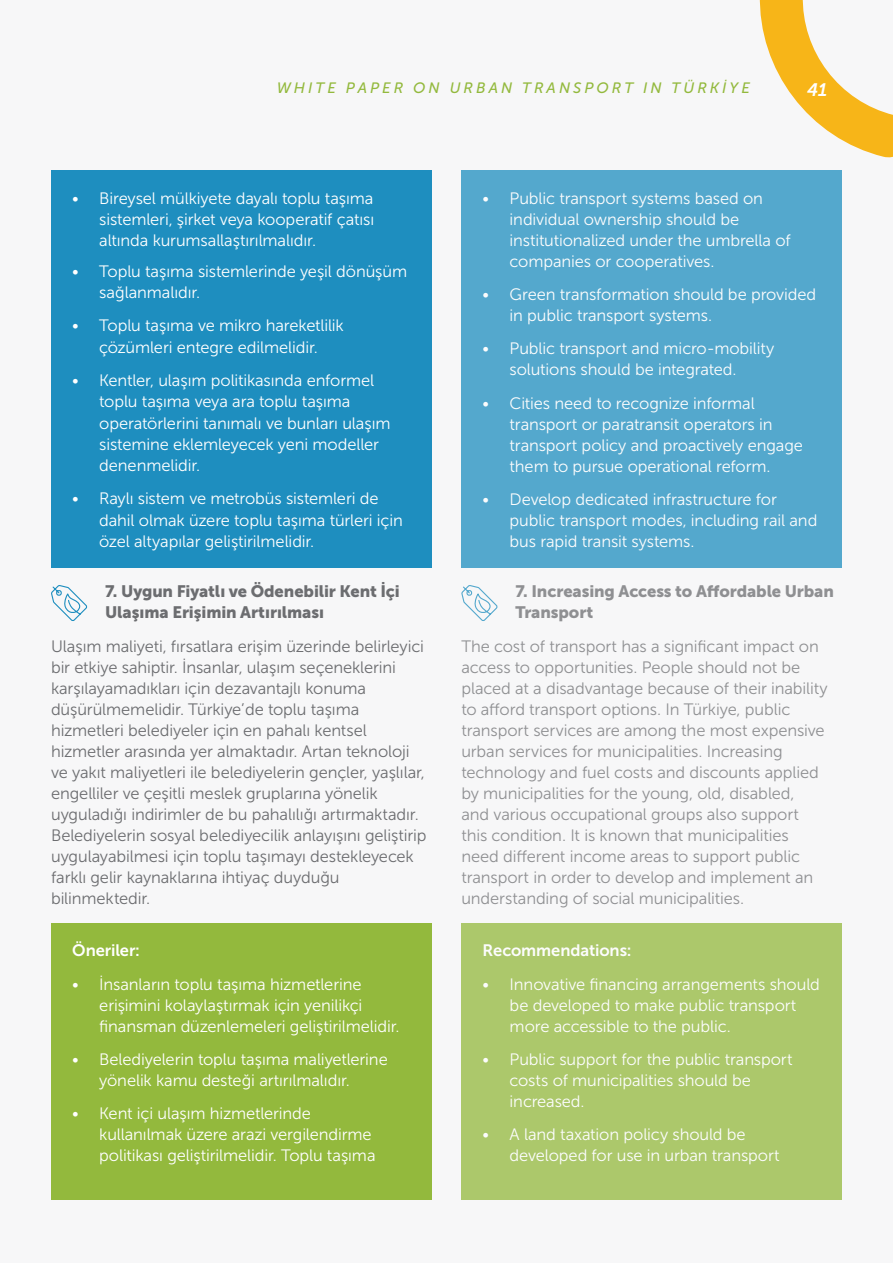
<style>
.page{position:relative;width:893px;height:1263px;background:#f7f7f8}
.page>*{position:absolute;margin:0;border:0;box-sizing:border-box;transform-origin:0 0}
.t1{font:italic 18px "Museo Sans 700";color:#fff}
.t2{font:16.5px/21px "Museo Sans 300";letter-spacing:-.01em;color:#fff}
.t3{font:16.5px/21px "Museo Sans 300";letter-spacing:-.01em;color:#6c6d70}
.t4{font:16.5px/21px "Museo Sans 900";letter-spacing:-.005em;color:#6c6d70}
.t5{font:16.5px "Museo Sans 700";letter-spacing:-.005em;color:#fff}
.t6{font:italic 15px "Museo Sans 500";letter-spacing:.2em;color:#93b93d}
</style>
<div class="page">
<svg style="left:759px;top:0;width:134px;height:158px"></svg>
<div style="left:51px;top:170px;width:381px;height:398px;background:#1e8ebf"></div>
<div style="left:461px;top:170px;width:381px;height:398px;background:#54a8cd"></div>
<div style="left:51px;top:923px;width:381px;height:276px;background:#93b93d"></div>
<div style="left:461px;top:923px;width:381px;height:276px;background:#acc86b"></div>
<svg style="left:51px;top:585px;width:37px;height:36px"></svg>
<svg style="left:461px;top:585px;width:37px;height:36px"></svg>
<p class="t6" style="left:277px;top:80px;width:475px">WHITE PAPER ON URBAN TRANSPORT IN TÜRKİYE</p>
<p class="t1" style="left:807px;top:79px;width:22px">41</p>
<p class="t2" style="left:99px;top:188px;width:276px;text-align:justify;text-indent:-27px">• Bireysel mülkiyete dayalı toplu taşıma sistemleri, şirket veya kooperatif çatısı altında kurumsallaştırılmalıdır.</p>
<p class="t2" style="left:99px;top:261px;width:309px;text-indent:-27px">• Toplu taşıma sistemlerinde yeşil dönüşüm sağlanmalıdır.</p>
<p class="t2" style="left:72px;top:315px;width:273px;text-align:center">• Toplu taşıma ve mikro hareketlilik çözümleri entegre edilmelidir.</p>
<p class="t2" style="left:99px;top:370px;width:293px;text-indent:-27px">• Kentler, ulaşım politikasında enformel toplu taşıma veya ara toplu taşıma operatörlerini tanımalı ve bunları ulaşım sistemine eklemleyecek yeni modeller denenmelidir.</p>
<p class="t2" style="left:99px;top:488px;width:305px;text-indent:-27px">• Raylı sistem ve metrobüs sistemleri de dahil olmak üzere toplu taşıma türleri için özel altyapılar geliştirilmelidir.</p>
<p class="t4" style="left:105px;top:581px;width:296px">7. Uygun Fiyatlı ve Ödenebilir Kent İçi<br>Ulaşıma Erişimin Artırılması</p>
<p class="t3" style="left:51px;top:635px;width:377px">Ulaşım maliyeti, fırsatlara erişim üzerinde belirleyici bir etkiye sahiptir. İnsanlar, ulaşım seçeneklerini karşılayamadıkları için dezavantajlı konuma düşürülmemelidir. Türkiye’de toplu taşıma hizmetleri belediyeler için en pahalı kentsel hizmetler arasında yer almaktadır. Artan teknoloji ve yakıt maliyetleri ile belediyelerin gençler, yaşlılar, engelliler ve çeşitli meslek gruplarına yönelik uyguladığı indirimler de bu pahalılığı artırmaktadır.<br>Belediyelerin sosyal belediyecilik anlayışını geliştirip uygulayabilmesi için toplu taşımayı destekleyecek farklı gelir kaynaklarına ihtiyaç duyduğu bilinmektedir.</p>
<p class="t5" style="left:72px;top:941px;width:69px">Öneriler:</p>
<p class="t2" style="left:99px;top:974px;width:302px;text-indent:-27px">• İnsanların toplu taşıma hizmetlerine erişimini kolaylaştırmak için yenilikçi finansman düzenlemeleri geliştirilmelidir.</p>
<p class="t2" style="left:99px;top:1049px;width:290px;text-indent:-27px">• Belediyelerin toplu taşıma maliyetlerine yönelik kamu desteği artırılmalıdır.</p>
<p class="t2" style="left:99px;top:1103px;width:278px;text-indent:-27px">• Kent içi ulaşım hizmetlerinde kullanılmak üzere arazi vergilendirme politikası geliştirilmelidir. Toplu taşıma</p>
<p class="t2" style="left:510px;top:188px;width:282px;text-indent:-27px">• Public transport systems based on individual ownership should be institutionalized under the umbrella of companies or cooperatives.</p>
<p class="t2" style="left:510px;top:284px;width:308px;text-indent:-27px">• Green transformation should be provided in public transport systems.</p>
<p class="t2" style="left:510px;top:338px;width:266px;text-indent:-27px">• Public transport and micro-mobility solutions should be integrated.</p>
<p class="t2" style="left:510px;top:392px;width:295px;text-indent:-27px">• Cities need to recognize informal transport or paratransit operators in transport policy and proactively engage them to pursue operational reform.</p>
<p class="t2" style="left:510px;top:489px;width:309px;text-indent:-27px">• Develop dedicated infrastructure for public transport modes, including rail and bus rapid transit systems.</p>
<p class="t4" style="left:515px;top:581px;width:320px">7. Increasing Access to Affordable Urban<br>Transport</p>
<p class="t3" style="left:461px;top:635px;width:368px">The cost of transport has a significant impact on access to opportunities. People should not be placed at a disadvantage because of their inability to afford transport options. In Türkiye, public transport services are among the most expensive urban services for municipalities. Increasing technology and fuel costs and discounts applied by municipalities for the young, old, disabled,<br>and various occupational groups also support this condition. It is known that municipalities need different income areas to support public transport in order to develop and implement an understanding of social municipalities.</p>
<p class="t5" style="left:483px;top:941px;width:150px">Recommendations:</p>
<p class="t2" style="left:510px;top:974px;width:312px;text-indent:-27px">• Innovative financing arrangements should be developed to make public transport more accessible to the public.</p>
<p class="t2" style="left:510px;top:1049px;width:284px;text-indent:-27px">• Public support for the public transport costs of municipalities should be increased.</p>
<p class="t2" style="left:510px;top:1124px;width:272px;text-indent:-27px">• A land taxation policy should be developed for use in urban transport</p>
</div>
